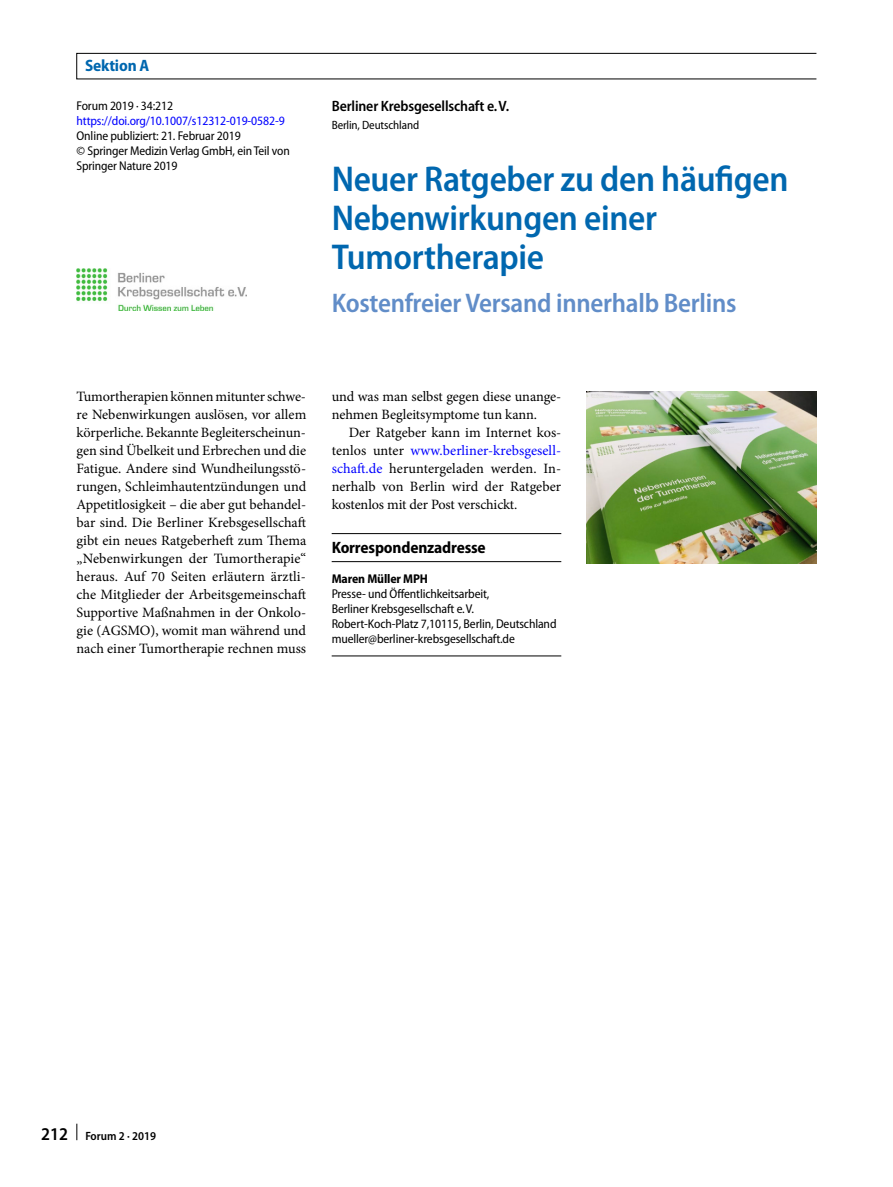
<style>
.page{position:relative;width:893px;height:1187px;background:#fff}
.page>*{position:absolute;margin:0;border:0;box-sizing:border-box;transform-origin:0 0}
.t1{font:600 semi-condensed 36px/39px "Myriad Pro";letter-spacing:-.01em;color:#0067af}
.t2{font:600 semi-condensed 27px "Myriad Pro";letter-spacing:-.01em;color:#618dc8}
.t3{font:700 semi-condensed 16.5px "Myriad Pro";letter-spacing:-.01em;color:#000}
.t4{font:700 semi-condensed 16.5px "Myriad Pro";letter-spacing:-.01em;color:#0067af}
.t5{font:600 semi-condensed 15px "Myriad Pro";letter-spacing:-.01em;color:#000}
.t6{font:14.25px/18px "Minion Pro";letter-spacing:-.005em;color:#000;text-align:justify}
.t7{font:semi-condensed 12.75px/15px "Myriad Pro";letter-spacing:-.01em;color:#000}
.t8{font:semi-condensed 12.75px "Myriad Pro";letter-spacing:-.01em;color:#00f}
.t9{font:700 semi-condensed 12.75px "Myriad Pro";letter-spacing:-.01em;color:#000}
.t10{font:semi-condensed 12px "Myriad Pro";letter-spacing:-.01em;color:#000}
.t11{font:600 semi-condensed 12px "Myriad Pro";color:#000}
.s1{color:#00f}
.s2{font-size:18px}
</style>
<div class="page">
<svg style="left:77px;top:1123px;width:1px;height:17px"></svg>
<div style="left:77px;top:53px;width:740px;height:26px;border:1px solid #000"></div>
<hr style="left:332px;top:533px;width:229px;height:1px;background:#000">
<hr style="left:332px;top:561px;width:229px;height:1px;background:#000">
<hr style="left:332px;top:655px;width:229px;height:1px;background:#000">
<img style="left:587px;top:391px;width:229px;height:172px">
<img style="left:77px;top:269px;width:170px;height:41px">
<p class="t4" style="left:85px;top:56px;width:66px">Sektion A</p>
<p class="t7" style="left:77px;top:98px;width:98px">Forum 2019 · 34:212</p>
<p class="t8" style="left:77px;top:113px;width:210px">https://doi.org/10.1007/s12312-019-0582-9</p>
<p class="t7" style="left:77px;top:128px;width:215px">Online publiziert: 21. Februar 2019<br>© Springer Medizin Verlag GmbH, ein Teil von<br>Springer Nature 2019</p>
<p class="t5" style="left:332px;top:98px;width:179px">Berliner Krebsgesellschaft e.V.</p>
<p class="t10" style="left:332px;top:119px;width:89px">Berlin, Deutschland</p>
<h1 class="t1" style="left:332px;top:160px;width:458px">Neuer Ratgeber zu den häufigen<br>Nebenwirkungen einer<br>Tumortherapie</h1>
<h2 class="t2" style="left:332px;top:288px;width:406px">Kostenfreier Versand innerhalb Berlins</h2>
<p class="t6" style="left:77px;top:388px;width:231px">Tumortherapien können mitunter schwe&shy;re Nebenwirkungen auslösen, vor allem körperliche. Bekannte Begleiterscheinun&shy;gen sind Übelkeit und Erbrechen und die Fatigue. Andere sind Wundheilungsstö&shy;rungen, Schleimhautentzündungen und Appetitlosigkeit – die aber gut behandel&shy;bar sind. Die Berliner Krebsgesellschaft gibt ein neues Ratgeberheft zum Thema „Nebenwirkungen der Tumortherapie“ heraus. Auf 70 Seiten erläutern ärztli&shy;che Mitglieder der Arbeitsgemeinschaft Supportive Maßnahmen in der Onkolo&shy;gie (AGSMO), womit man während und nach einer Tumortherapie rechnen muss</p>
<p class="t6" style="left:332px;top:388px;width:231px">und was man selbst gegen diese unange&shy;nehmen Begleitsymptome tun kann.</p>
<p class="t6" style="left:332px;top:424px;width:231px;text-indent:17px">Der Ratgeber kann im Internet kos&shy;tenlos unter <span class="s1">www.berliner-krebsgesell&shy;schaft.de</span> heruntergeladen werden. In&shy;nerhalb von Berlin wird der Ratgeber kostenlos mit der Post verschickt.</p>
<p class="t3" style="left:332px;top:538px;width:156px">Korrespondenzadresse</p>
<p class="t9" style="left:332px;top:571px;width:98px">Maren Müller MPH</p>
<p class="t7" style="left:332px;top:586px;width:226px">Presse- und Öffentlichkeitsarbeit,<br>Berliner Krebsgesellschaft e.V.<br>Robert-Koch-Platz 7,10115, Berlin, Deutschland mueller@berliner-krebsgesellschaft.de</p>
<p class="t11" style="left:41px;top:1129px;width:117px"><span class="s2">212</span> Forum 2 · 2019</p>
</div>
